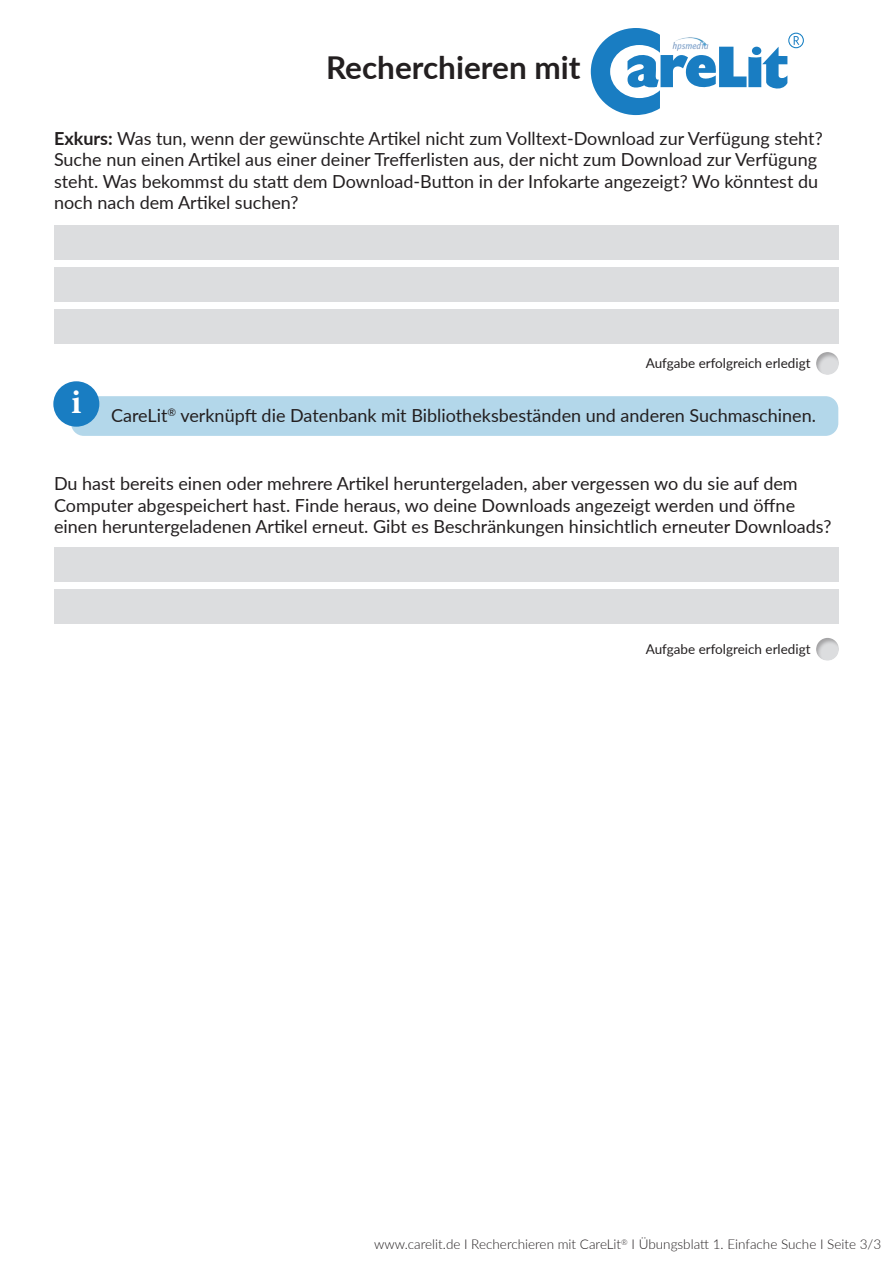
<style>
.page{position:relative;width:893px;height:1263px;background:#fff}
.page>*{position:absolute;margin:0;border:0;box-sizing:border-box;transform-origin:0 0}
.t1{font:700 31.5px "Lato";color:#231f20}
.t2{font:18px/21.6px "Lato";color:#231f20}
.t3{font:300 13.5px "Lato";color:#231f20}
.t4{font:13.5px "Lato";color:#231f20}
.s1{font-weight:700}
</style>
<div class="page">
<div style="left:813px;top:352px;width:27px;height:25px;background:#231f20;opacity:.3"></div>
<div style="left:54px;top:548px;width:784px;height:34px;background:#dcdddf"></div>
<svg style="left:591px;top:28px;width:196px;height:87px"></svg>
<svg style="left:794px;top:36px;width:5px;height:9px"></svg>
<div style="left:788px;top:33px;width:16px;height:15px;border:1px solid #127dc2;border-radius:50%"></div>
<img style="left:667px;top:34px;width:46px;height:21px">
<div style="left:813px;top:638px;width:27px;height:25px;background:#231f20;opacity:.3"></div>
<div style="left:71px;top:396px;width:767px;height:40px;background:#b3d7ea;border-radius:13px"></div>
<div style="left:53px;top:381px;width:46px;height:46px;background:#197dc2;border-radius:50%"></div>
<div style="left:54px;top:590px;width:784px;height:34px;background:#dcdddf"></div>
<div style="left:55px;top:225px;width:784px;height:34px;background:#dcdddf"></div>
<div style="left:55px;top:267px;width:784px;height:34px;background:#dcdddf"></div>
<div style="left:55px;top:309px;width:784px;height:34px;background:#dcdddf"></div>
<h1 class="t1" style="left:326px;top:45px;width:256px">Recherchieren mit</h1>
<p class="t2" style="left:54px;top:126px;width:770px"><span class="s1">Exkurs:</span> Was tun, wenn der gewünschte Artikel nicht zum Volltext-Download zur Verfügung steht?<br>Suche nun einen Artikel aus einer deiner Trefferlisten aus, der nicht zum Download zur Verfügung steht. Was bekommst du statt dem Download-Button in der Infokarte angezeigt? Wo könntest du noch nach dem Artikel suchen?</p>
<p class="t4" style="left:646px;top:354px;width:166px">Aufgabe erfolgreich erledigt</p>
<p class="t2" style="left:71px;top:404px;width:747px"><sup>i</sup> CareLit<sup>®</sup> verknüpft die Datenbank mit Bibliotheksbeständen und anderen Suchmaschinen.</p>
<p class="t2" style="left:54px;top:472px;width:779px">Du hast bereits einen oder mehrere Artikel heruntergeladen, aber vergessen wo du sie auf dem<br>Computer abgespeichert hast. Finde heraus, wo deine Downloads angezeigt werden und öffne einen heruntergeladenen Artikel erneut. Gibt es Beschränkungen hinsichtlich erneuter Downloads?</p>
<p class="t4" style="left:646px;top:639px;width:166px">Aufgabe erfolgreich erledigt</p>
<p class="t3" style="left:374px;top:1235px;width:509px">www.carelit.de I Recherchieren mit CareLit<sup>®</sup> I Übungsblatt 1. Einfache Suche I Seite 3/3</p>
</div>
